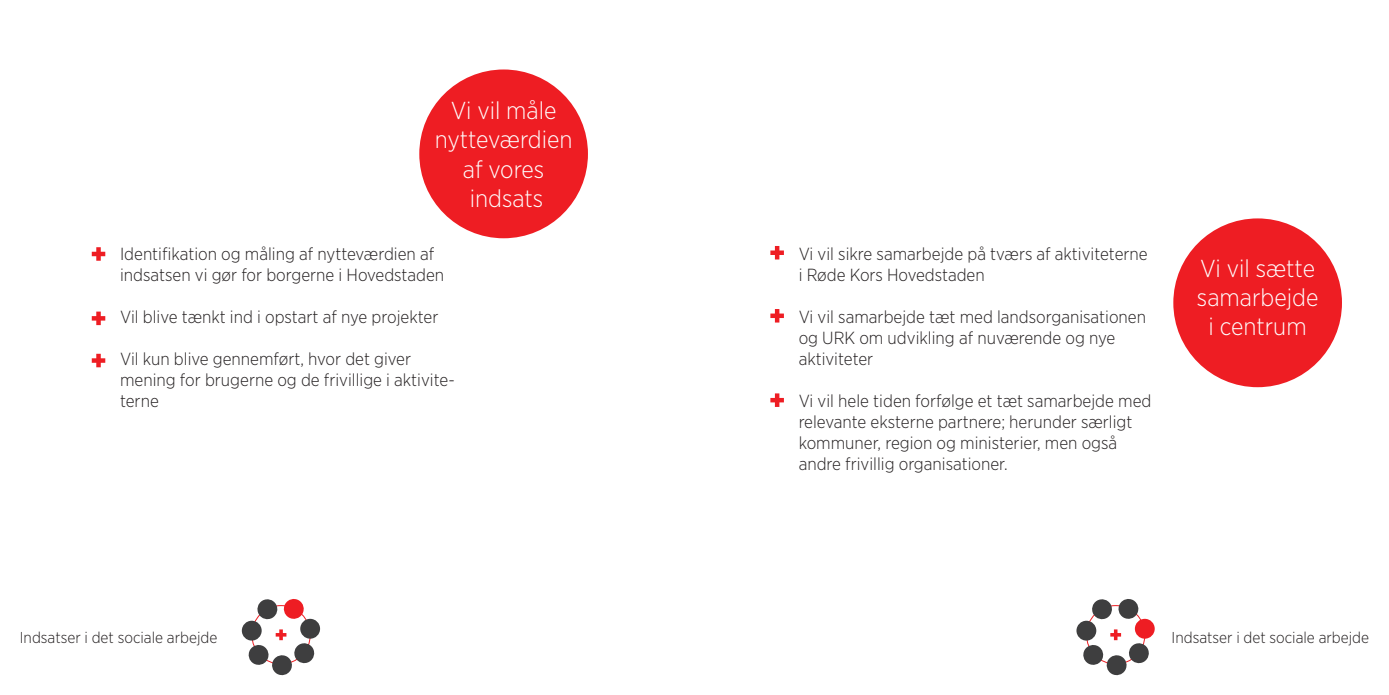
<style>
.page{position:relative;width:1389px;height:695px;background:#fff}
.page>*{position:absolute;margin:0;border:0;box-sizing:border-box;transform-origin:0 0}
.t1{font:300 24.5px/29.4px "Gotham Narrow";color:#fff;text-align:center}
.t2{font:300 17.5px/21px "Gotham Narrow";color:#231f20}
.t3{font:300 15.75px "Gotham Narrow";color:#231f20}
</style>
<div class="page">
<div style="left:300px;top:618px;width:20px;height:20px;background:#3e3e3f;border-radius:50%"></div>
<div style="left:242px;top:620px;width:20px;height:20px;background:#3e3e3f;border-radius:50%"></div>
<svg style="left:256px;top:599px;width:49px;height:21px"></svg>
<svg style="left:247px;top:629px;width:69px;height:47px"></svg>
<div style="left:1135px;top:618px;width:20px;height:20px;background:#ee1d23;border-radius:50%"></div>
<div style="left:1076px;top:620px;width:20px;height:20px;background:#3e3e3f;border-radius:50%"></div>
<svg style="left:1091px;top:599px;width:49px;height:21px"></svg>
<svg style="left:1082px;top:629px;width:68px;height:47px"></svg>
<div style="left:1173px;top:218px;width:169px;height:169px;background:#ee1d23;border-radius:50%"></div>
<svg style="left:92px;top:247px;width:13px;height:14px"></svg>
<svg style="left:92px;top:311px;width:13px;height:14px"></svg>
<svg style="left:92px;top:354px;width:13px;height:13px"></svg>
<div style="left:419px;top:69px;width:169px;height:169px;background:#ee1d23;border-radius:50%"></div>
<svg style="left:770px;top:246px;width:14px;height:13px"></svg>
<svg style="left:770px;top:309px;width:14px;height:13px"></svg>
<svg style="left:770px;top:393px;width:14px;height:14px"></svg>
<h1 class="t1" style="left:435px;top:95px;width:139px">Vi vil måle nytteværdien af vores indsats</h1>
<p class="t2" style="left:120px;top:242px;width:326px">Identifikation og måling af nytteværdien af indsatsen vi gør for borgerne i Hovedstaden</p>
<p class="t2" style="left:120px;top:305px;width:320px">Vil blive tænkt ind i opstart af nye projekter</p>
<p class="t2" style="left:120px;top:347px;width:336px">Vil kun blive gennemført, hvor det giver mening for brugerne og de frivillige i aktivite&shy;terne</p>
<p class="t2" style="left:799px;top:242px;width:351px">Vi vil sikre samarbejde på tværs af aktiviteterne i Røde Kors Hovedstaden</p>
<p class="t2" style="left:799px;top:305px;width:349px">Vi vil samarbejde tæt med landsorganisationen og URK om udvikling af nuværende og nye aktiviteter</p>
<p class="t2" style="left:799px;top:389px;width:354px">Vi vil hele tiden forfølge et tæt samarbejde med relevante eksterne partnere; herunder særligt kommuner, region og ministerier, men også andre frivillig organisationer.</p>
<h1 class="t1" style="left:1197px;top:252px;width:123px">Vi vil sætte samarbejde i centrum</h1>
<p class="t3" style="left:20px;top:627px;width:199px">Indsatser i det sociale arbejde</p>
<p class="t3" style="left:1172px;top:627px;width:199px">Indsatser i det sociale arbejde</p>
</div>
